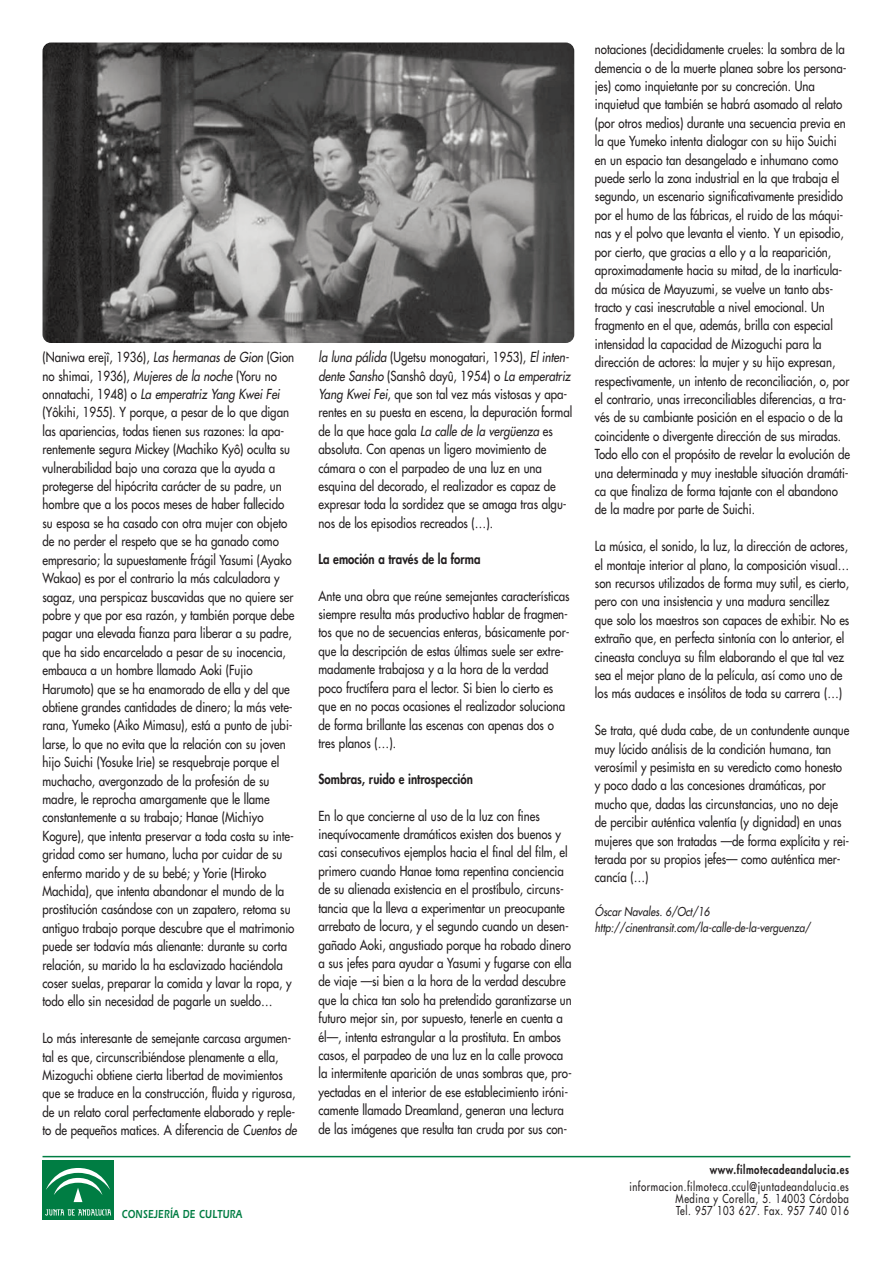
<style>
.page{position:relative;width:893px;height:1263px;background:#fff}
.page>*{position:absolute;margin:0;border:0;box-sizing:border-box;transform-origin:0 0}
.t1{font:13.5px/18.5px "Futura LT";color:#231f20;scale:.85 1}
.t2{font:800 13.5px "Futura LT";color:#231f20;scale:.85 1}
.t3{font:12px/12px "Futura LT";letter-spacing:.06em;color:#231f20;text-align:right;scale:.8 1}
.t4{font:italic 12px/16.4px "Futura LT";color:#231f20;scale:.85 1}
.t5{font:800 12px "Futura LT";letter-spacing:.06em;color:#231f20;scale:.8 1}
.t6{font:12px "Erie Black Plain";letter-spacing:.03em;color:#007d43;scale:.75 1}
.s1{font-style:italic}
</style>
<div class="page">
<hr style="left:43px;top:1156px;width:807px;height:1px;background:#007d43">
<img style="left:43px;top:43px;width:531px;height:300px;border-radius:9px">
<div style="left:43px;top:1160px;width:71px;height:60px;background:#007d43"></div>
<svg style="left:45px;top:1209px;width:66px;height:6px"></svg>
<svg style="left:46px;top:1168px;width:64px;height:35px"></svg>
<p class="t1" style="left:43px;top:348px;width:298px">(Naniwa erejî, 1936), <span class="s1">Las hermanas de Gion</span> (Gion no shimai, 1936), <span class="s1">Mujeres de la noche</span> (Yoru no onnatachi, 1948) o <span class="s1">La emperatriz Yang Kwei Fei </span>(Yôkihi, 1955). Y porque, a pesar de lo que digan las apariencias, todas tienen sus razones: la apa&shy;rentemente segura Mickey (Machiko Kyô) oculta su vulnerabilidad bajo una coraza que la ayuda a protegerse del hipócrita carácter de su padre, un hombre que a los pocos meses de haber fallecido su esposa se ha casado con otra mujer con objeto de no perder el respeto que se ha ganado como empresario; la supuestamente frágil Yasumi (Ayako Wakao) es por el contrario la más calculadora y sagaz, una perspicaz buscavidas que no quiere ser pobre y que por esa razón, y también porque debe pagar una elevada fianza para liberar a su padre, que ha sido encarcelado a pesar de su inocencia, embauca a un hombre llamado Aoki (Fujio Harumoto) que se ha enamorado de ella y del que obtiene grandes cantidades de dinero; la más vete&shy;rana, Yumeko (Aiko Mimasu), está a punto de jubi&shy;larse, lo que no evita que la relación con su joven hijo Suichi (Yosuke Irie) se resquebraje porque el muchacho, avergonzado de la profesión de su madre, le reprocha amargamente que le llame constantemente a su trabajo; Hanae (Michiyo Kogure), que intenta preservar a toda costa su inte&shy;gridad como ser humano, lucha por cuidar de su enfermo marido y de su bebé; y Yorie (Hiroko Machida), que intenta abandonar el mundo de la prostitución casándose con un zapatero, retoma su antiguo trabajo porque descubre que el matrimonio puede ser todavía más alienante: durante su corta relación, su marido la ha esclavizado haciéndola coser suelas, preparar la comida y lavar la ropa, y todo ello sin necesidad de pagarle un sueldo…</p>
<p class="t1" style="left:43px;top:1029px;width:301px">Lo más interesante de semejante carcasa argumen&shy;tal es que, circunscribiéndose plenamente a ella, Mizoguchi obtiene cierta libertad de movimientos que se traduce en la construcción, fluida y rigurosa, de un relato coral perfectamente elaborado y reple&shy;to de pequeños matices. A diferencia de <span class="s1">Cuentos de</span></p>
<p class="t1" style="left:318px;top:348px;width:300px"><span class="s1">la luna pálida</span> (Ugetsu monogatari, 1953), <span class="s1">El inten&shy;dente Sansho</span> (Sanshô dayû, 1954) o <span class="s1">La emperatriz Yang Kwei Fei</span>, que son tal vez más vistosas y apa&shy;rentes en su puesta en escena, la depuración formal de la que hace gala <span class="s1">La calle de la vergüenza</span> es absoluta. Con apenas un ligero movimiento de cámara o con el parpadeo de una luz en una esquina del decorado, el realizador es capaz de expresar toda la sordidez que se amaga tras algu&shy;nos de los episodios recreados (…).</p>
<p class="t2" style="left:318px;top:550px;width:192px">La emoción a través de la forma</p>
<p class="t1" style="left:318px;top:586px;width:297px">Ante una obra que reúne semejantes características siempre resulta más productivo hablar de fragmen&shy;tos que no de secuencias enteras, básicamente por&shy;que la descripción de estas últimas suele ser extre&shy;madamente trabajosa y a la hora de la verdad poco fructífera para el lector. Si bien lo cierto es que en no pocas ocasiones el realizador soluciona de forma brillante las escenas con apenas dos o tres planos (…).</p>
<p class="t2" style="left:318px;top:770px;width:183px">Sombras, ruido e introspección</p>
<p class="t1" style="left:318px;top:806px;width:300px">En lo que concierne al uso de la luz con fines inequívocamente dramáticos existen dos buenos y casi consecutivos ejemplos hacia el final del film, el primero cuando Hanae toma repentina conciencia de su alienada existencia en el prostíbulo, circuns&shy;tancia que la lleva a experimentar un preocupante arrebato de locura, y el segundo cuando un desen&shy;gañado Aoki, angustiado porque ha robado dinero a sus jefes para ayudar a Yasumi y fugarse con ella de viaje —si bien a la hora de la verdad descubre que la chica tan solo ha pretendido garantizarse un futuro mejor sin, por supuesto, tenerle en cuenta a él—, intenta estrangular a la prostituta. En ambos casos, el parpadeo de una luz en la calle provoca la intermitente aparición de unas sombras que, pro&shy;yectadas en el interior de ese establecimiento iróni&shy;camente llamado Dreamland, generan una lectura de las imágenes que resulta tan cruda por sus con-</p>
<p class="t1" style="left:595px;top:40px;width:302px">notaciones (decididamente crueles: la sombra de la demencia o de la muerte planea sobre los persona&shy;jes) como inquietante por su concreción. Una inquietud que también se habrá asomado al relato (por otros medios) durante una secuencia previa en la que Yumeko intenta dialogar con su hijo Suichi en un espacio tan desangelado e inhumano como puede serlo la zona industrial en la que trabaja el segundo, un escenario significativamente presidido por el humo de las fábricas, el ruido de las máqui&shy;nas y el polvo que levanta el viento. Y un episodio, por cierto, que gracias a ello y a la reaparición, aproximadamente hacia su mitad, de la inarticula&shy;da música de Mayuzumi, se vuelve un tanto abs&shy;tracto y casi inescrutable a nivel emocional. Un fragmento en el que, además, brilla con especial intensidad la capacidad de Mizoguchi para la dirección de actores: la mujer y su hijo expresan, respectivamente, un intento de reconciliación, o, por el contrario, unas irreconciliables diferencias, a tra&shy;vés de su cambiante posición en el espacio o de la coincidente o divergente dirección de sus miradas.<br>Todo ello con el propósito de revelar la evolución de una determinada y muy inestable situación dramáti&shy;ca que finaliza de forma tajante con el abandono de la madre por parte de Suichi.</p>
<p class="t1" style="left:595px;top:537px;width:301px">La música, el sonido, la luz, la dirección de actores, el montaje interior al plano, la composición visual… son recursos utilizados de forma muy sutil, es cierto, pero con una insistencia y una madura sencillez que solo los maestros son capaces de exhibir. No es extraño que, en perfecta sintonía con lo anterior, el cineasta concluya su film elaborando el que tal vez sea el mejor plano de la película, así como uno de los más audaces e insólitos de toda su carrera (…)</p>
<p class="t1" style="left:595px;top:721px;width:301px">Se trata, qué duda cabe, de un contundente aunque muy lúcido análisis de la condición humana, tan verosímil y pesimista en su veredicto como honesto y poco dado a las concesiones dramáticas, por mucho que, dadas las circunstancias, uno no deje de percibir auténtica valentía (y dignidad) en unas mujeres que son tratadas —de forma explícita y rei&shy;terada por su propios jefes— como auténtica mer&shy;cancía (…)</p>
<p class="t4" style="left:595px;top:903px;width:255px">Óscar Navales. 6/Oct/16 http://cinentransit.com/la-calle-de-la-verguenza/</p>
<p class="t5" style="left:710px;top:1162px;width:176px">www.filmotecadeandalucia.es</p>
<p class="t3" style="left:629px;top:1180px;width:276px">informacion.filmoteca.ccul@juntadeandalucia.es<br>Medina y Corella, 5. 14003 Córdoba</p>
<p class="t6" style="left:122px;top:1206px;width:162px">CONSEJERÍA DE CULTURA</p>
<p class="t3" style="left:676px;top:1204px;width:217px">Tel. 957 103 627. Fax. 957 740 016</p>
</div>
